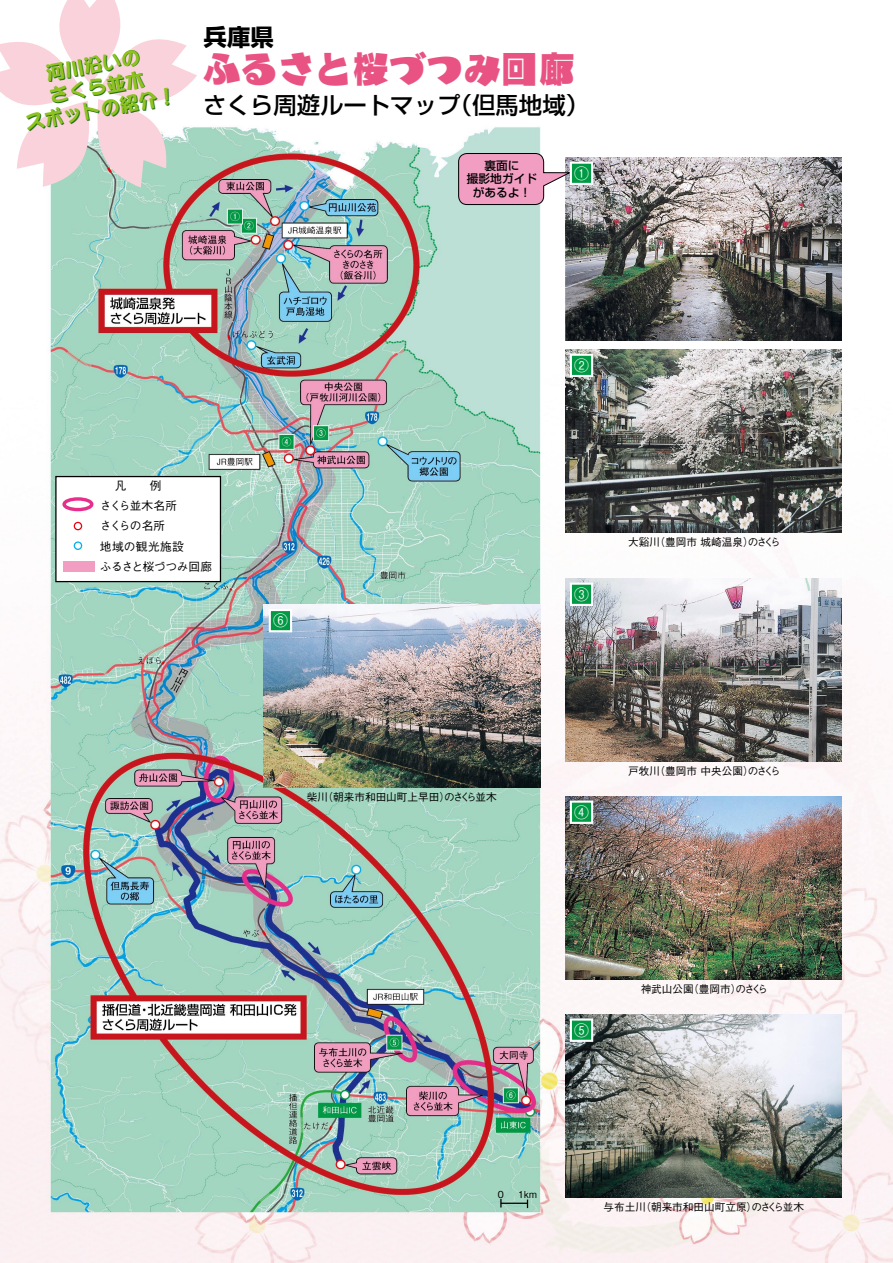
<style>
.page{position:relative;width:893px;height:1263px;background:#fff}
.page>*{position:absolute;margin:0;border:0;box-sizing:border-box;transform-origin:0 0}
.t1{font:37.2px "Rowdy Std EB";color:#e95383}
.t2{font:500 23.4px "Shin Go Pro";color:#000}
.t3{font:700 23.4px "Shin Go Pro";color:#000}
.t4{font:19.2px/22.4px "DFPOP1 W12 MP RKSJ H";color:#22701a;text-align:center}
.t5{font:500 14.85px "Gothic BBB Pro";color:#fff}
.t6{font:500 11.7px/20.1px "Gothic BBB Pro";letter-spacing:-.02em;color:#000}
.t7{font:500 11.7px/13.8px "Shin Go Pro";color:#000;text-align:center}
.t8{font:500 10.65px "Gothic BBB Pro";color:#000}
.t9{font:500 9.6px "Gothic BBB Pro";color:#000}
</style>
<div class="page">
<img style="left:0;top:127px;width:893px;height:1136px">
<img style="left:566px;top:1014px;width:276px;height:183px">
<div style="left:570px;top:1018px;width:23px;height:24px;background:#094;border:2px solid #fff"></div>
<img style="left:566px;top:796px;width:276px;height:183px">
<div style="left:570px;top:800px;width:23px;height:24px;background:#094;border:2px solid #fff"></div>
<img style="left:566px;top:578px;width:276px;height:183px">
<div style="left:570px;top:583px;width:23px;height:23px;background:#094;border:2px solid #fff"></div>
<img style="left:566px;top:349px;width:276px;height:183px">
<div style="left:570px;top:354px;width:23px;height:23px;background:#094;border:2px solid #fff"></div>
<img style="left:566px;top:157px;width:276px;height:183px">
<div style="left:570px;top:162px;width:23px;height:23px;background:#094;border:2px solid #fff"></div>
<img style="left:264px;top:605px;width:276px;height:182px">
<div style="left:269px;top:609px;width:23px;height:23px;background:#094;border:2px solid #fff"></div>
<div style="left:56px;top:477px;width:164px;height:105px;background:#fff"></div>
<div style="left:55px;top:476px;width:166px;height:106px;border:1px solid #000"></div>
<div style="left:62px;top:497px;width:31px;height:14px;border:3px solid #e62f8b;border-radius:50%"></div>
<div style="left:74px;top:522px;width:8px;height:8px;border:1px solid #e60012;border-radius:50%"></div>
<div style="left:74px;top:541px;width:8px;height:9px;border:1px solid #00afec;border-radius:50%"></div>
<div style="left:63px;top:561px;width:32px;height:11px;background:#f19ec2"></div>
<svg style="left:458px;top:153px;width:115px;height:52px"></svg>
<svg style="left:0;top:0;width:197px;height:188px"></svg>
<svg style="left:500px;top:1199px;width:2px;height:8px"></svg>
<hr style="left:501px;top:1202px;width:26px;height:2px;background:#000">
<h3 class="t4" style="left:17px;top:68px;width:155px;rotate:-10deg">河川沿いの<br>さくら並木<br>スポットの紹介！</h3>
<h2 class="t3" style="left:204px;top:19px;width:72px">兵庫県</h2>
<h1 class="t1" style="left:203px;top:43px;width:374px">ふるさと桜づつみ回廊</h1>
<h2 class="t2" style="left:203px;top:86px;width:387px">さくら周遊ルートマップ（但馬地域）</h2>
<p class="t7" style="left:467px;top:157px;width:72px">裏面に<br>撮影地ガイドがあるよ！</p>
<h3 class="t5" style="left:574px;top:161px;width:16px">①</h3>
<p class="t6" style="left:100px;top:475px;width:114px;text-indent:15px">凡　　例<br>さくら並木名所<br>さくらの名所<br>地域の観光施設<br>ふるさと桜づつみ回廊</p>
<h3 class="t5" style="left:273px;top:609px;width:16px">⑥</h3>
<p class="t8" style="left:307px;top:789px;width:191px">柴川（朝来市和田山町上早田）のさくら並木</p>
<h3 class="t5" style="left:574px;top:353px;width:16px">②</h3>
<h3 class="t5" style="left:574px;top:582px;width:16px">③</h3>
<p class="t8" style="left:628px;top:533px;width:154px">大谿川（豊岡市 城崎温泉）のさくら</p>
<h3 class="t5" style="left:574px;top:800px;width:16px">④</h3>
<p class="t8" style="left:628px;top:762px;width:154px">戸牧川（豊岡市 中央公園）のさくら</p>
<h3 class="t5" style="left:574px;top:1018px;width:16px">⑤</h3>
<p class="t8" style="left:641px;top:980px;width:129px">神武山公園（豊岡市）のさくら</p>
<p class="t9" style="left:498px;top:1186px;width:8px">0</p>
<p class="t9" style="left:518px;top:1186px;width:20px">1km</p>
<p class="t8" style="left:603px;top:1198px;width:202px">与布土川（朝来市和田山町立原）のさくら並木</p>
</div>
